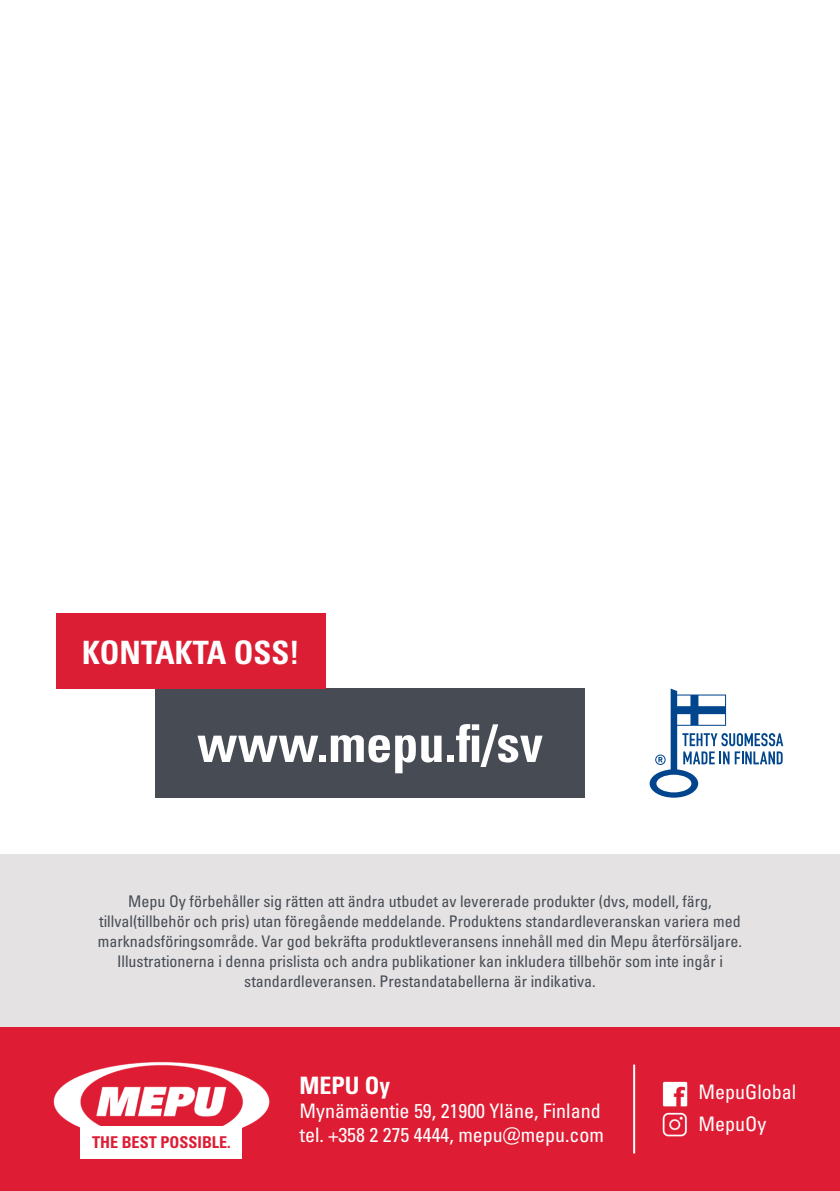
<style>
.page{position:relative;width:840px;height:1191px;background:#fff}
.page>*{position:absolute;margin:0;border:0;box-sizing:border-box;transform-origin:0 0}
.Otsikko_2020{font:700 condensed 52.2px "Univers LT Std";color:#fff}
.Punaotsikko_2020{font:32.2px "Univers LTCYR 67 Bold Cond";color:#fff}
.t1{font:700 condensed 24px "Univers LT Std";color:#fff}
.t2{font:condensed 20px "Univers LTCYR 57";color:#fff}
.t3{font:condensed 20px "Univers";color:#fff}
.Otsikko_2020-2{font:700 condensed 16.2px "Univers LT Std";color:#de1d34}
.Leipäteksti_2020{font:condensed 16px/20px "Univers LTCYR 57";color:#474c54;text-align:center}
</style>
<div class="page">
<div style="left:155px;top:688px;width:429px;height:109px;background:#474c54"></div>
<div style="left:57px;top:613px;width:268px;height:75px;background:#db1e34"></div>
<div style="left:0;top:854px;width:839px;height:173px;background:#e4e2e3"></div>
<div style="left:0;top:1027px;width:839px;height:164px;background:#de1d34"></div>
<hr style="left:632px;top:1064px;width:2px;height:89px;background:#fff">
<img style="left:662px;top:1081px;width:25px;height:25px">
<img style="left:662px;top:1112px;width:25px;height:25px">
<svg style="left:649px;top:688px;width:133px;height:109px"></svg>
<img style="left:53px;top:1062px;width:217px;height:66px">
<div style="left:80px;top:1126px;width:162px;height:32px;background:#fff"></div>
<p class="Punaotsikko_2020" style="left:82px;top:632px;width:219px">KONTAKTA OSS!</p>
<p class="Otsikko_2020" style="left:197px;top:711px;width:347px">www.mepu.fi/sv</p>
<p class="Leipäteksti_2020" style="left:98px;top:891px;width:645px">Mepu Oy förbehåller sig rätten att ändra utbudet av levererade produkter (dvs, modell, färg, tillval(tillbehör och pris) utan föregående meddelande. Produktens standardleveranskan variera med marknadsföringsområde. Var god bekräfta produktleveransens innehåll med din Mepu återförsäljare.<br>Illustrationerna i denna prislista och andra publikationer kan inkludera tillbehör som inte ingår i standardleveransen. Prestandatabellerna är indikativa.</p>
<p class="Otsikko_2020-2" style="left:92px;top:1132px;width:140px">THE BEST POSSIBLE.</p>
<p class="t1" style="left:299px;top:1070px;width:92px">MEPU Oy</p>
<p class="t2" style="left:299px;top:1098px;width:302px">Mynämäentie 59, 21900 Yläne, Finland</p>
<p class="t2" style="left:299px;top:1122px;width:306px">tel. +358 2 275 4444, mepu@mepu.com</p>
<p class="t3" style="left:698px;top:1079px;width:99px">MepuGlobal</p>
<p class="t3" style="left:698px;top:1111px;width:69px">MepuOy</p>
</div>
